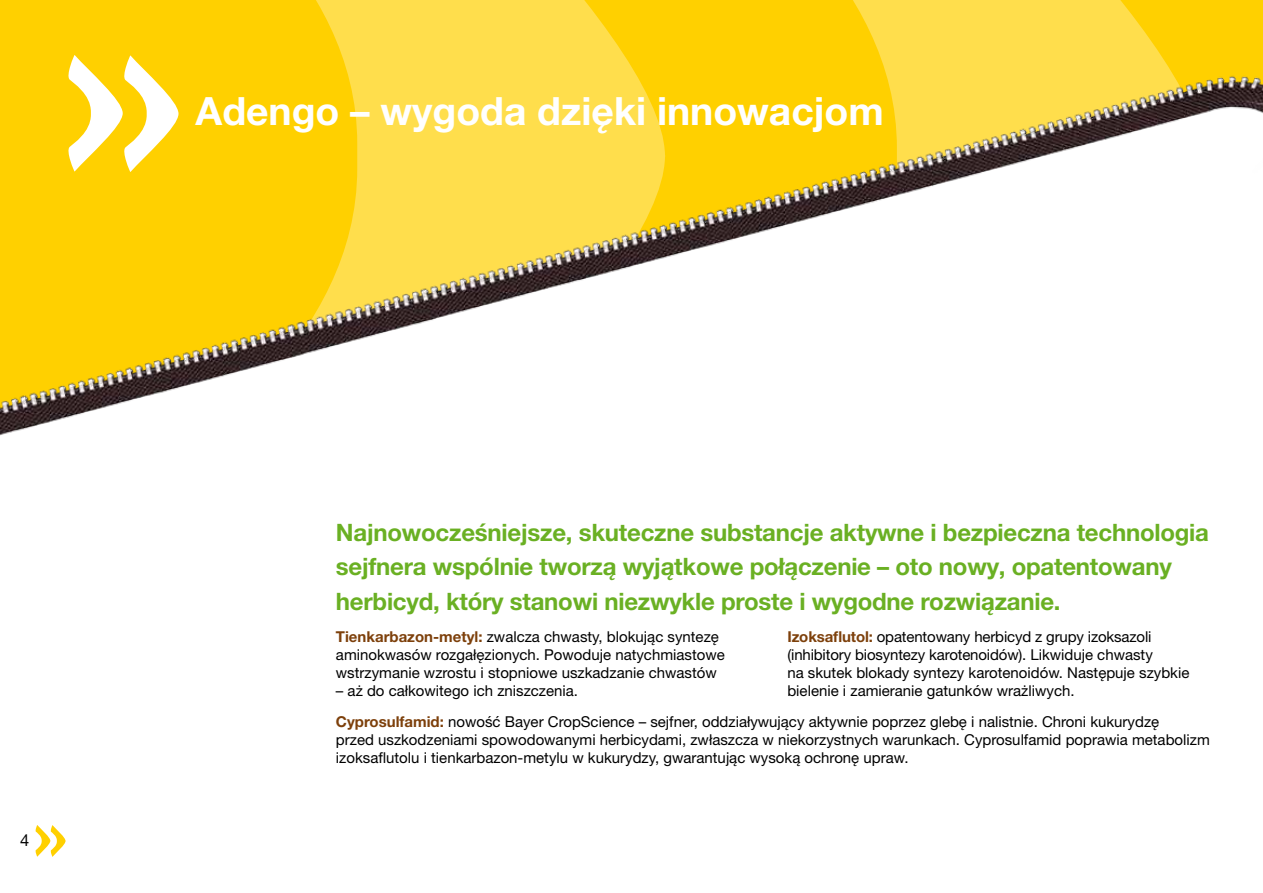
<style>
.page{position:relative;width:1263px;height:893px;background:#fff}
.page>*{position:absolute;margin:0;border:0;box-sizing:border-box;transform-origin:0 0}
.t1{font:700 39px "Helvetica Neue LT Pro";color:#fff}
.t2{font:700 24px/34.5px "Helvetica Neue LT Pro";letter-spacing:-.01em;color:#6ab023}
.t3{font:16.5px "Helvetica Neue LT Pro";color:#000}
.t4{font:15px/18px "Helvetica Neue LT Pro";color:#000}
.s1{font-weight:700;color:#7d400b}
</style>
<div class="page">
<img style="left:0;top:0;width:1263px;height:857px">
<p class="t3" style="left:20px;top:830px;width:11px">4</p>
<h1 class="t1" style="left:196px;top:86px;width:690px">Adengo – wygoda dzięki innowacjom</h1>
<h2 class="t2" style="left:336px;top:514px;width:874px">Najnowocześniejsze, skuteczne substancje aktywne i bezpieczna technologia sejfnera wspólnie tworzą wyjątkowe połączenie – oto nowy, opatentowany herbicyd, który stanowi niezwykle proste i wygodne rozwiązanie.</h2>
<p class="t4" style="left:336px;top:627px;width:390px"><span class="s1">Tienkarbazon-metyl:</span> zwalcza chwasty, blokując syntezę aminokwasów rozgałęzionych. Powoduje natychmiastowe wstrzymanie wzrostu i stopniowe uszkadzanie chwastów</p>
<p class="t4" style="left:336px;top:681px;width:244px">– aż do całkowitego ich zniszczenia.</p>
<p class="t4" style="left:787px;top:627px;width:403px"><span class="s1">Izoksaflutol:</span> opatentowany herbicyd z grupy izoksazoli (inhibitory biosyntezy karotenoidów). Likwiduje chwasty<br>na skutek blokady syntezy karotenoidów. Następuje szybkie bielenie i zamieranie gatunków wrażliwych.</p>
<p class="t4" style="left:336px;top:712px;width:875px"><span class="s1">Cyprosulfamid:</span> nowość Bayer CropScience – sejfner, oddziaływujący aktywnie poprzez glebę i nalistnie. Chroni kukurydzę<br>przed uszkodzeniami spowodowanymi herbicydami, zwłaszcza w niekorzystnych warunkach. Cyprosulfamid poprawia metabolizm izoksaflutolu i tienkarbazon-metylu w kukurydzy, gwarantując wysoką ochronę upraw.</p>
</div>
